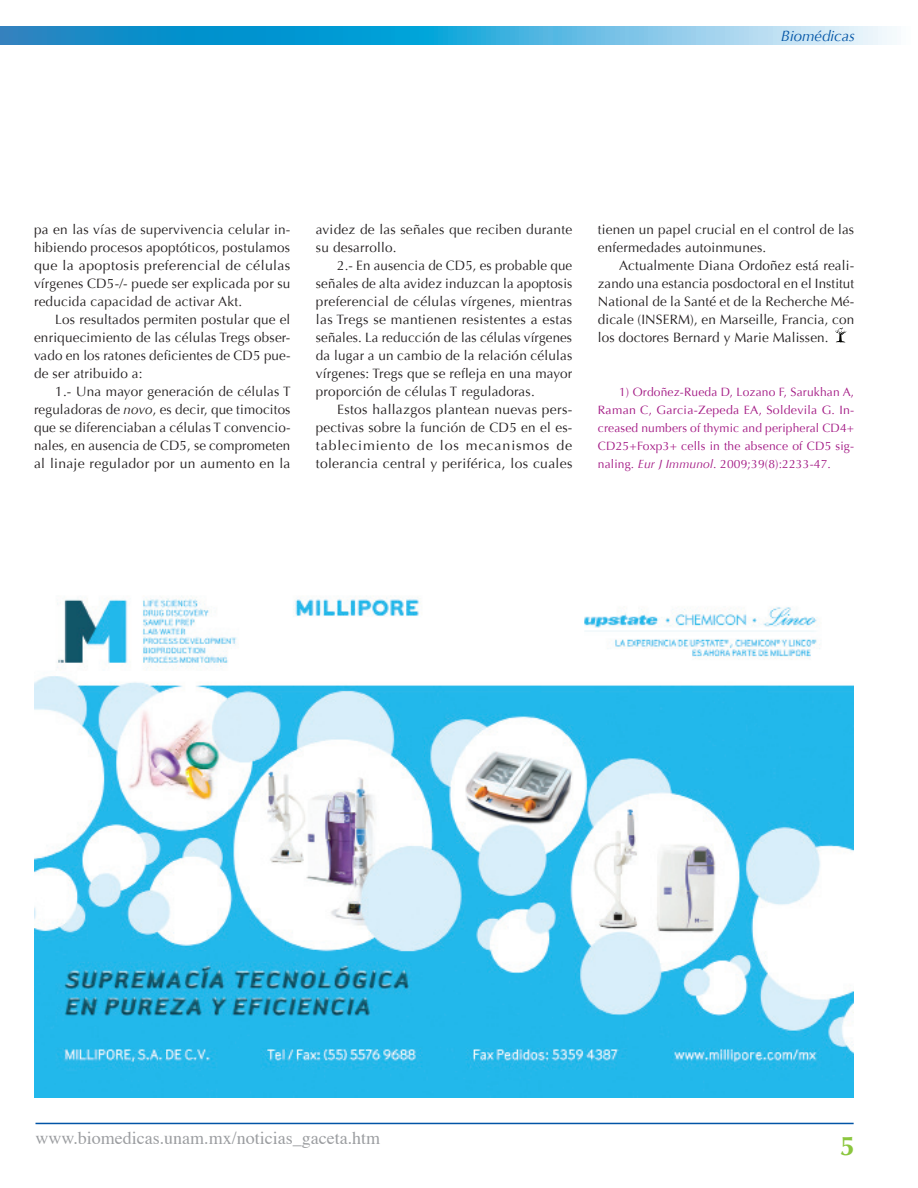
<style>
.page{position:relative;width:918px;height:1188px;background:#fff}
.page>*{position:absolute;margin:0;border:0;box-sizing:border-box;transform-origin:0 0}
.t1{font:700 27px "Optima";color:#8bc63e}
.t2{font:18px "Times";color:#9b9da0}
.t3{font:italic 15px "Optima";color:#0154a6}
.t4{font:13.5px/18px "Optima";letter-spacing:.015em;color:#231f20;text-align:justify}
.t5{font:12px/18px "Optima";letter-spacing:.015em;color:#a31984;text-align:justify}
.s1{font-style:italic}
</style>
<div class="page">
<svg style="left:0;top:26px;width:897px;height:19px;background:#4cb0dc"></svg>
<hr style="left:36px;top:1123px;width:818px;height:1px;background:#0154a6">
<svg style="left:835px;top:327px;width:12px;height:16px"></svg>
<img style="left:34px;top:597px;width:820px;height:501px">
<p class="t3" style="left:781px;top:28px;width:76px">Biomédicas</p>
<p class="t4" style="left:34px;top:221px;width:258px">pa en las vías de supervivencia celular in&shy;hibiendo procesos apoptóticos, postulamos que la apoptosis preferencial de células vírgenes CD5-/- puede ser explicada por su reducida capacidad de activar Akt.</p>
<p class="t4" style="left:34px;top:311px;width:258px;text-indent:21px">Los resultados permiten postular que el enriquecimiento de las células Tregs obser&shy;vado en los ratones deficientes de CD5 pue&shy;de ser atribuido a:</p>
<p class="t4" style="left:34px;top:383px;width:258px;text-indent:21px">1.- Una mayor generación de células T reguladoras de <span class="s1">novo</span>, es decir, que timocitos que se diferenciaban a células T convencio&shy;nales, en ausencia de CD5, se comprometen al linaje regulador por un aumento en la</p>
<p class="t4" style="left:316px;top:221px;width:258px">avidez de las señales que reciben durante su desarrollo.</p>
<p class="t4" style="left:316px;top:257px;width:258px;text-indent:21px">2.- En ausencia de CD5, es probable que señales de alta avidez induzcan la apoptosis preferencial de células vírgenes, mientras las Tregs se mantienen resistentes a estas señales. La reducción de las células vírgenes da lugar a un cambio de la relación células vírgenes: Tregs que se refleja en una mayor proporción de células T reguladoras.</p>
<p class="t4" style="left:316px;top:401px;width:258px;text-indent:21px">Estos hallazgos plantean nuevas pers&shy;pectivas sobre la función de CD5 en el es&shy;tablecimiento de los mecanismos de tolerancia central y periférica, los cuales</p>
<p class="t4" style="left:598px;top:221px;width:258px">tienen un papel crucial en el control de las enfermedades autoinmunes.</p>
<p class="t4" style="left:598px;top:257px;width:258px;text-indent:21px">Actualmente Diana Ordoñez está reali&shy;zando una estancia posdoctoral en el Institut National de la Santé et de la Recherche Mé&shy;dicale (INSERM), en Marseille, Francia, con los doctores Bernard y Marie Malissen.</p>
<p class="t5" style="left:598px;top:383px;width:258px;text-indent:21px">1) Ordoñez-Rueda D, Lozano F, Sarukhan A, Raman C, Garcia-Zepeda EA, Soldevila G. In&shy;creased numbers of thymic and peripheral CD4+ CD25+Foxp3+ cells in the absence of CD5 sig&shy;naling. <span class="s1">Eur J Immunol</span>. 2009;39(8):2233-47.</p>
<h2 class="t2" style="left:36px;top:1121px;width:346px">www.biomedicas.unam.mx/noticias_gaceta.htm</h2>
<h1 class="t1" style="left:840px;top:1130px;width:17px">5</h1>
</div>
